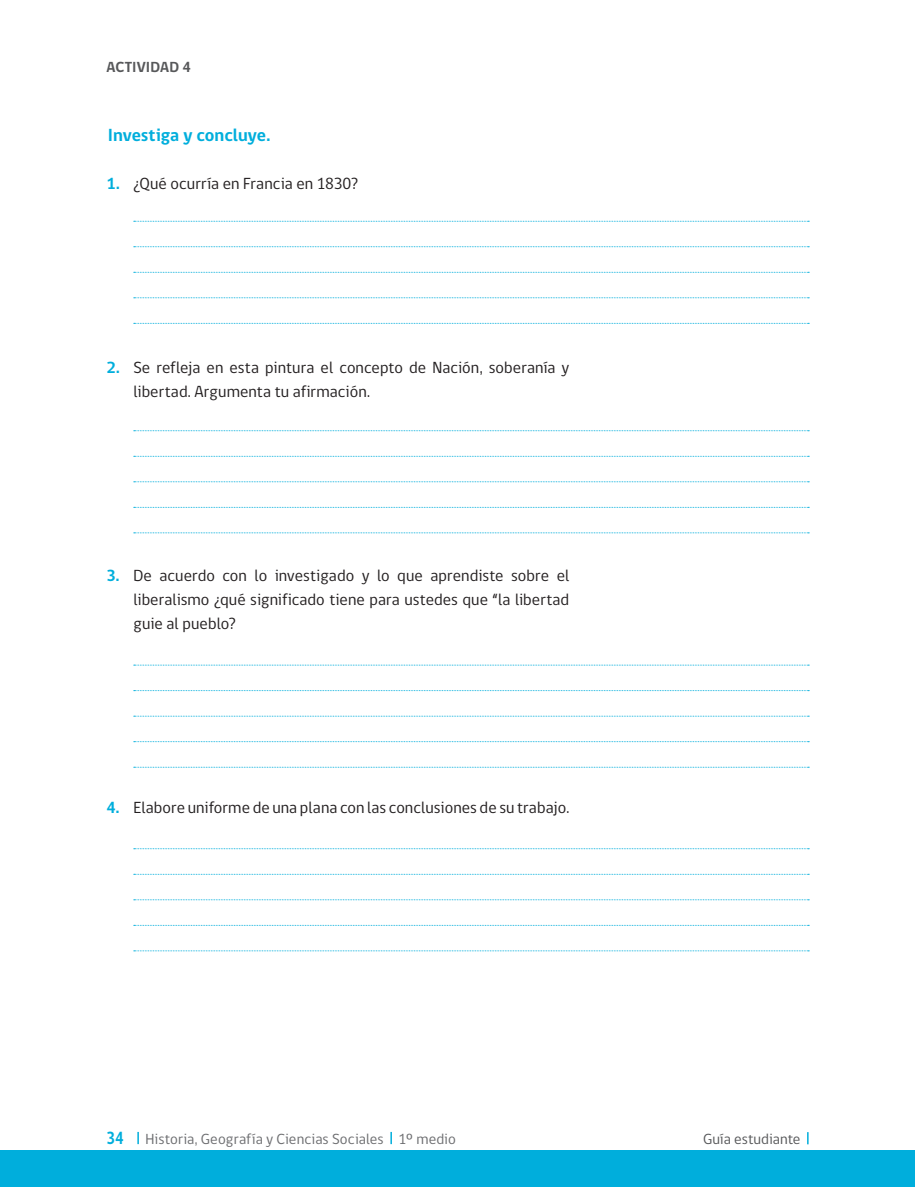
<style>
.page{position:relative;width:915px;height:1187px;background:#fff}
.page>*{position:absolute;margin:0;border:0;box-sizing:border-box;transform-origin:0 0}
.texto_gral_2_columna{font:700 18px "gob CL";letter-spacing:-.005em;color:#00aedc}
.punteo_numero_letra{font:16.5px/24px "gob CL";letter-spacing:.005em;color:#231f20}
.t1{font:15px "gob CL";letter-spacing:.01em;color:#6c6d70}
.t2{font:15px "gob CL";color:#57585a}
.titulos{font:700 15px "gob CL";letter-spacing:.005em;color:#57585a}
.s1{font-weight:700;color:#00aedc}
.s2{font-weight:700;font-size:18px;color:#00aedc}
</style>
<div class="page">
<svg style="left:137px;top:1131px;width:2px;height:12px"></svg>
<svg style="left:390px;top:1131px;width:2px;height:12px"></svg>
<div style="left:0;top:1149px;width:914px;height:37px;background:#00aedc"></div>
<svg style="left:807px;top:1132px;width:1px;height:12px"></svg>
<svg style="left:134px;top:221px;width:674px;height:1px"></svg>
<svg style="left:134px;top:246px;width:674px;height:1px"></svg>
<svg style="left:134px;top:272px;width:674px;height:1px"></svg>
<svg style="left:134px;top:297px;width:674px;height:1px"></svg>
<svg style="left:134px;top:323px;width:674px;height:1px"></svg>
<svg style="left:134px;top:430px;width:674px;height:1px"></svg>
<svg style="left:134px;top:456px;width:674px;height:1px"></svg>
<svg style="left:134px;top:481px;width:674px;height:1px"></svg>
<svg style="left:134px;top:507px;width:674px;height:1px"></svg>
<svg style="left:134px;top:532px;width:674px;height:1px"></svg>
<svg style="left:134px;top:664px;width:674px;height:1px"></svg>
<svg style="left:134px;top:690px;width:674px;height:1px"></svg>
<svg style="left:134px;top:715px;width:674px;height:1px"></svg>
<svg style="left:134px;top:741px;width:674px;height:1px"></svg>
<svg style="left:134px;top:766px;width:674px;height:1px"></svg>
<svg style="left:134px;top:848px;width:674px;height:1px"></svg>
<svg style="left:134px;top:873px;width:674px;height:1px"></svg>
<svg style="left:134px;top:899px;width:674px;height:1px"></svg>
<svg style="left:134px;top:924px;width:674px;height:1px"></svg>
<svg style="left:134px;top:950px;width:674px;height:1px"></svg>
<p class="titulos" style="left:106px;top:57px;width:86px">ACTIVIDAD 4</p>
<p class="texto_gral_2_columna" style="left:108px;top:123px;width:164px">Investiga y concluye.</p>
<p class="punteo_numero_letra" style="left:106px;top:172px;width:253px"><span class="s1">1.</span> ¿Qué ocurría en Francia en 1830?</p>
<p class="punteo_numero_letra" style="left:133px;top:356px;width:437px;text-indent:-27px"><span class="s1">2.</span> Se refleja en esta pintura el concepto de Nación, soberanía y libertad. Argumenta tu afirmación.</p>
<p class="punteo_numero_letra" style="left:133px;top:564px;width:437px;text-align:justify;text-indent:-27px"><span class="s1">3.</span> De acuerdo con lo investigado y lo que aprendiste sobre el liberalismo ¿qué significado tiene para ustedes que “la libertad guie al pueblo?</p>
<p class="punteo_numero_letra" style="left:106px;top:795px;width:464px"><span class="s1">4.</span> Elabore uniforme de una plana con las conclusiones de su trabajo.</p>
<p class="t1" style="left:106px;top:1128px;width:351px"><span class="s2">34</span> Historia, Geografía y Ciencias Sociales 1º medio</p>
<p class="t2" style="left:703px;top:1128px;width:99px">Guía estudiante</p>
</div>
